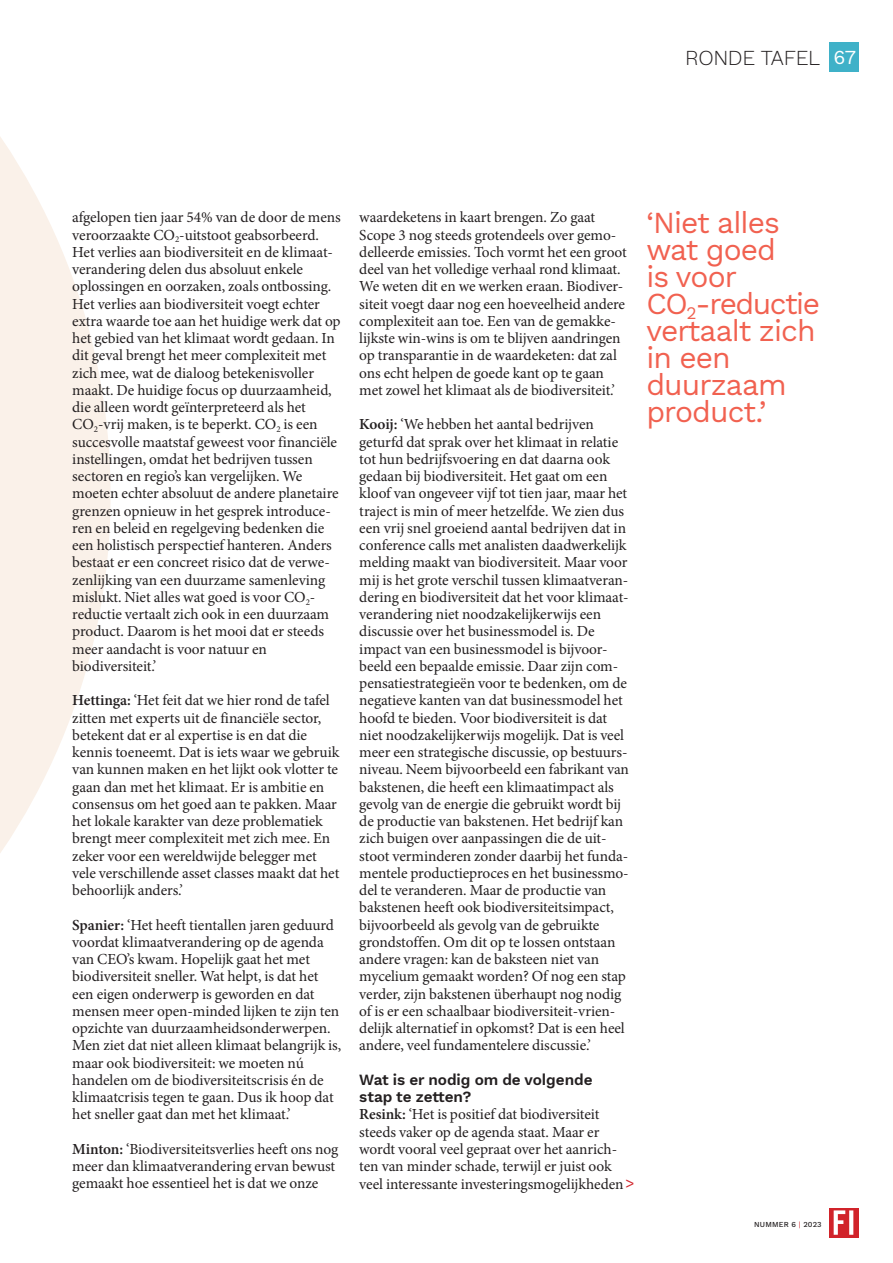
<style>
.page{position:relative;width:893px;height:1263px;background:#fff}
.page>*{position:absolute;margin:0;border:0;box-sizing:border-box;transform-origin:0 0}
.t1{font:30px/27px "Work Sans";letter-spacing:-.03em;color:#f16150}
.t2{font:300 21px "Work Sans";letter-spacing:-.015em;color:#231f20}
.t3{font:15.3px/17.2px "Minion Pro";letter-spacing:-.005em;color:#231f20}
.t4{font:600 15.3px/17.2px "Work Sans";letter-spacing:-.005em;color:#231f20}
.t5{font:500 7.5px "Work Sans";letter-spacing:.02em;color:#231f20}
.s1{font-weight:400;font-size:19.5px;color:#fff}
.s2{font-weight:600}
.s3{font-family:"Work Sans";font-size:15px;color:#d1232a}
.s4{font-weight:400;color:#d1232a}
</style>
<div class="page">
<svg style="left:0;top:137px;width:111px;height:716px;fill:#faf1e9"></svg>
<svg style="left:829px;top:1208px;width:30px;height:29px"></svg>
<svg style="left:834px;top:1210px;width:19px;height:25px"></svg>
<div style="left:829px;top:43px;width:30px;height:29px;background:#3fb1c8"></div>
<h2 class="t2" style="left:685px;top:42px;width:173px">RONDE TAFEL <span class="s1">67</span></h2>
<p class="t3" style="left:72px;top:209px;width:270px">afgelopen tien jaar 54% van de door de mens veroorzaakte CO<sub>2</sub>-uitstoot geabsorbeerd.<br>Het verlies aan biodiversiteit en de klimaat&shy;verandering delen dus absoluut enkele oplossingen en oorzaken, zoals ontbossing.<br>Het verlies aan biodiversiteit voegt echter extra waarde toe aan het huidige werk dat op het gebied van het klimaat wordt gedaan. In dit geval brengt het meer complexiteit met zich mee, wat de dialoog betekenisvoller maakt. De huidige focus op duurzaamheid, die alleen wordt geïnterpreteerd als het CO<sub>2</sub>-vrij maken, is te beperkt. CO<sub>2</sub> is een succesvolle maatstaf geweest voor financiële instellingen, omdat het bedrijven tussen sectoren en regio’s kan vergelijken. We moeten echter absoluut de andere planetaire grenzen opnieuw in het gesprek introduce&shy;ren en beleid en regelgeving bedenken die een holistisch perspectief hanteren. Anders bestaat er een concreet risico dat de verwe&shy;zenlijking van een duurzame samenleving mislukt. Niet alles wat goed is voor CO<sub>2</sub>- reductie vertaalt zich ook in een duurzaam product. Daarom is het mooi dat er steeds meer aandacht is voor natuur en biodiversiteit.’</p>
<p class="t3" style="left:72px;top:692px;width:269px"><span class="s2">Hettinga:</span> ‘Het feit dat we hier rond de tafel zitten met experts uit de financiële sector, betekent dat er al expertise is en dat die kennis toeneemt. Dat is iets waar we gebruik van kunnen maken en het lijkt ook vlotter te gaan dan met het klimaat. Er is ambitie en consensus om het goed aan te pakken. Maar het lokale karakter van deze problematiek brengt meer complexiteit met zich mee. En zeker voor een wereldwijde belegger met vele verschillende asset classes maakt dat het behoorlijk anders.’</p>
<p class="t3" style="left:72px;top:916px;width:271px"><span class="s2">Spanier:</span> ‘Het heeft tientallen jaren geduurd voordat klimaatverandering op de agenda van CEO’s kwam. Hopelijk gaat het met biodiversiteit sneller. Wat helpt, is dat het een eigen onderwerp is geworden en dat mensen meer open-minded lijken te zijn ten opzichte van duurzaamheidsonderwerpen.<br>Men ziet dat niet alleen klimaat belangrijk is, maar ook biodiversiteit: we moeten nú handelen om de biodiversiteitscrisis én de klimaatcrisis tegen te gaan. Dus ik hoop dat het sneller gaat dan met het klimaat.’</p>
<p class="t3" style="left:72px;top:1140px;width:268px"><span class="s2">Minton:</span> ‘Biodiversiteitsverlies heeft ons nog meer dan klimaatverandering ervan bewust gemaakt hoe essentieel het is dat we onze</p>
<p class="t3" style="left:359px;top:209px;width:269px">waardeketens in kaart brengen. Zo gaat Scope 3 nog steeds grotendeels over gemo&shy;delleerde emissies. Toch vormt het een groot deel van het volledige verhaal rond klimaat.<br>We weten dit en we werken eraan. Biodiver&shy;siteit voegt daar nog een hoeveelheid andere complexiteit aan toe. Een van de gemakke&shy;lijkste win-wins is om te blijven aandringen op transparantie in de waardeketen: dat zal ons echt helpen de goede kant op te gaan met zowel het klimaat als de biodiversiteit.’</p>
<p class="t3" style="left:359px;top:416px;width:271px"><span class="s2">Kooij:</span> ‘We hebben het aantal bedrijven geturfd dat sprak over het klimaat in relatie tot hun bedrijfsvoering en dat daarna ook gedaan bij biodiversiteit. Het gaat om een kloof van ongeveer vijf tot tien jaar, maar het traject is min of meer hetzelfde. We zien dus een vrij snel groeiend aantal bedrijven dat in conference calls met analisten daadwerkelijk melding maakt van biodiversiteit. Maar voor mij is het grote verschil tussen klimaatveran&shy;dering en biodiversiteit dat het voor klimaat&shy;verandering niet noodzakelijkerwijs een discussie over het businessmodel is. De impact van een businessmodel is bijvoor&shy;beeld een bepaalde emissie. Daar zijn com&shy;pensatiestrategieën voor te bedenken, om de negatieve kanten van dat businessmodel het hoofd te bieden. Voor biodiversiteit is dat niet noodzakelijkerwijs mogelijk. Dat is veel meer een strategische discussie, op bestuurs&shy;niveau. Neem bijvoorbeeld een fabrikant van bakstenen, die heeft een klimaatimpact als gevolg van de energie die gebruikt wordt bij de productie van bakstenen. Het bedrijf kan zich buigen over aanpassingen die de uit&shy;stoot verminderen zonder daarbij het funda&shy;mentele productieproces en het businessmo&shy;del te veranderen. Maar de productie van bakstenen heeft ook biodiversiteitsimpact, bijvoorbeeld als gevolg van de gebruikte grondstoffen. Om dit op te lossen ontstaan andere vragen: kan de baksteen niet van mycelium gemaakt worden? Of nog een stap verder, zijn bakstenen überhaupt nog nodig of is er een schaalbaar biodiversiteit-vrien&shy;delijk alternatief in opkomst? Dat is een heel andere, veel fundamentelere discussie.’</p>
<p class="t4" style="left:359px;top:1070px;width:235px">Wat is er nodig om de volgende stap te zetten?</p>
<p class="t3" style="left:359px;top:1106px;width:277px"><span class="s2">Resink:</span> ‘Het is positief dat biodiversiteit steeds vaker op de agenda staat. Maar er wordt vooral veel gepraat over het aanrich&shy;ten van minder schade, terwijl er juist ook veel interessante investeringsmogelijkheden<span class="s3">&gt;</span></p>
<h1 class="t1" style="left:646px;top:208px;width:175px">‘Niet alles wat goed<br>is voor<br>CO<sub>2</sub>-reductie vertaalt zich in een duurzaam product.’</h1>
<p class="t5" style="left:754px;top:1219px;width:69px">NUMMER 6 <span class="s4">|</span> 2023</p>
</div>
